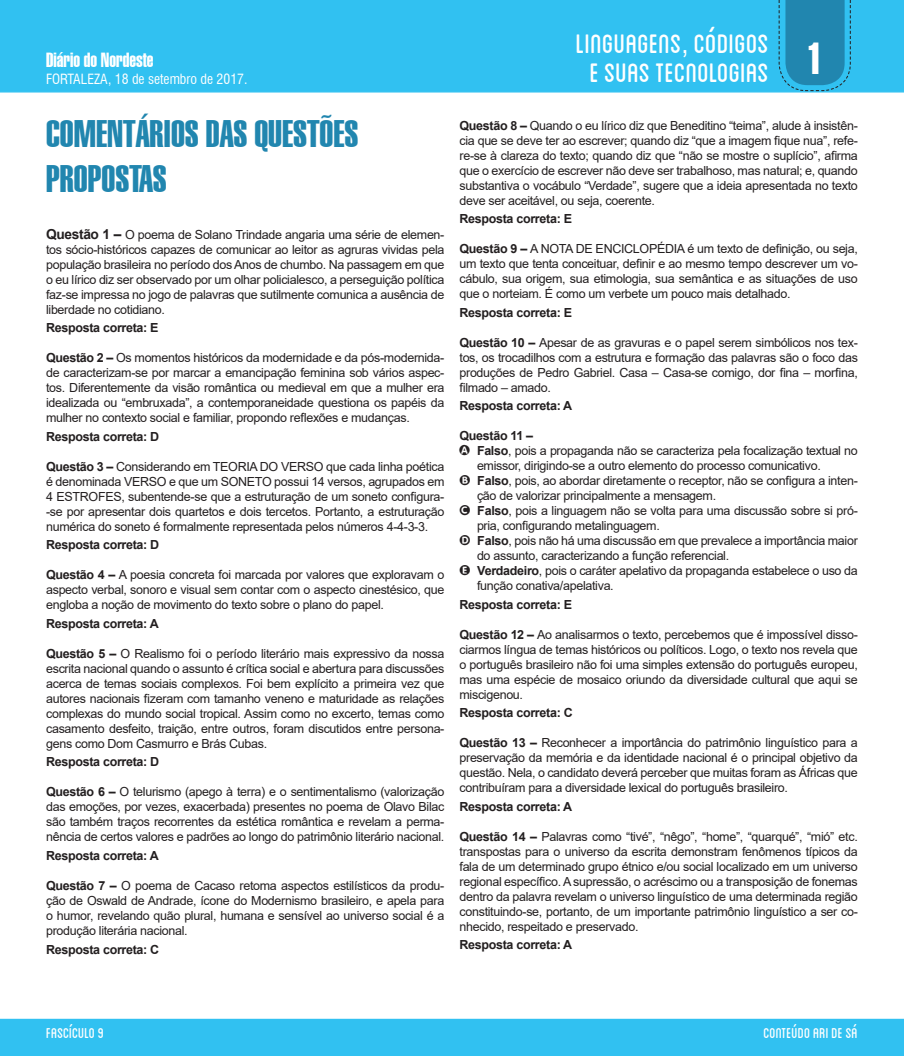
<style>
.page{position:relative;width:904px;height:1056px;background:#fff}
.page>*{position:absolute;margin:0;border:0;box-sizing:border-box;transform-origin:0 0}
.t1{font:43.75px "Helvetica Extra Compressed";color:#fff}
.t2{font:37.5px/28.8px "Blanch Caps";color:#fff;text-align:center}
.t3{font:37.5px/45px "Helvetica Extra Compressed";color:#2186af}
.t4{font:20px "Blanch Caps";color:#fff}
.t5{font:20px "Helvetica Extra Compressed";color:#fff}
.t6{font:condensed 13.75px "Swiss 721 BT";color:#fff}
.t7{font:12.5px/15px "Arial";letter-spacing:-.025em;color:#231f20;text-align:justify}
.t8{font:700 12.5px "Arial";letter-spacing:-.025em;color:#231f20}
.s1{font-weight:700;font-size:13.75px}
.s2{font-weight:700}
.s3{font-family:"Arial Narrow";font-size:31.25px}
.s4{font-family:"Circled"}
</style>
<div class="page">
<div style="left:0;top:0;width:904px;height:93px;background:#31c1f1"></div>
<div style="left:0;top:1019px;width:904px;height:37px;background:#31c1f1"></div>
<svg style="left:778px;top:0;width:73px;height:92px;background:#2593bd"></svg>
<h3 class="t5" style="left:46px;top:48px;width:109px">Diário do Nordeste</h3>
<p class="t6" style="left:46px;top:70px;width:203px">FORTALEZA, 18 de setembro de 2017.</p>
<h2 class="t3" style="left:46px;top:111px;width:314px">COMENTÁRIOS DAS QUESTÕES<br>PROPOSTAS</h2>
<p class="t7" style="left:46px;top:227px;width:400px"><span class="s1">Questão 1 –</span> O poema de Solano Trindade angaria uma série de elemen&shy;tos sócio-históricos capazes de comunicar ao leitor as agruras vividas pela população brasileira no período dos Anos de chumbo. Na passagem em que o eu lírico diz ser observado por um olhar policialesco, a perseguição política faz-se impressa no jogo de palavras que sutilmente comunica a ausência de liberdade no cotidiano.</p>
<p class="t8" style="left:46px;top:319px;width:114px">Resposta correta: E</p>
<p class="t7" style="left:46px;top:350px;width:400px"><span class="s2">Questão 2 –</span> Os momentos históricos da modernidade e da pós-modernida&shy;de caracterizam-se por marcar a emancipação feminina sob vários aspec&shy;tos. Diferentemente da visão romântica ou medieval em que a mulher era idealizada ou “embruxada”, a contemporaneidade questiona os papéis da mulher no contexto social e familiar, propondo reflexões e mudanças.</p>
<p class="t8" style="left:46px;top:428px;width:115px">Resposta correta: D</p>
<p class="t7" style="left:46px;top:459px;width:400px"><span class="s2">Questão 3 –</span> Considerando em TEORIA DO VERSO que cada linha poética é denominada VERSO e que um SONETO possui 14 versos, agrupados em 4 ESTROFES, subentende-se que a estruturação de um soneto configura--se por apresentar dois quartetos e dois tercetos. Portanto, a estruturação numérica do soneto é formalmente representada pelos números 4-4-3-3.</p>
<p class="t8" style="left:46px;top:536px;width:115px">Resposta correta: D</p>
<p class="t7" style="left:46px;top:567px;width:400px"><span class="s2">Questão 4 –</span> A poesia concreta foi marcada por valores que exploravam o aspecto verbal, sonoro e visual sem contar com o aspecto cinestésico, que engloba a noção de movimento do texto sobre o plano do papel.</p>
<p class="t8" style="left:46px;top:615px;width:114px">Resposta correta: A</p>
<p class="t7" style="left:46px;top:646px;width:400px"><span class="s2">Questão 5 –</span> O Realismo foi o período literário mais expressivo da nossa escrita nacional quando o assunto é crítica social e abertura para discussões acerca de temas sociais complexos. Foi bem explícito a primeira vez que autores nacionais fizeram com tamanho veneno e maturidade as relações complexas do mundo social tropical. Assim como no excerto, temas como casamento desfeito, traição, entre outros, foram discutidos entre persona&shy;gens como Dom Casmurro e Brás Cubas.</p>
<p class="t8" style="left:46px;top:753px;width:115px">Resposta correta: D</p>
<p class="t7" style="left:46px;top:784px;width:400px"><span class="s2">Questão 6 –</span> O telurismo (apego à terra) e o sentimentalismo (valorização das emoções, por vezes, exacerbada) presentes no poema de Olavo Bilac são também traços recorrentes da estética romântica e revelam a perma&shy;nência de certos valores e padrões ao longo do patrimônio literário nacional.</p>
<p class="t8" style="left:46px;top:847px;width:114px">Resposta correta: A</p>
<p class="t7" style="left:46px;top:878px;width:400px"><span class="s2">Questão 7 –</span> O poema de Cacaso retoma aspectos estilísticos da produ&shy;ção de Oswald de Andrade, ícone do Modernismo brasileiro, e apela para o humor, revelando quão plural, humana e sensível ao universo social é a produção literária nacional.</p>
<p class="t8" style="left:46px;top:940px;width:115px">Resposta correta: C</p>
<h2 class="t2" style="left:576px;top:28px;width:194px">Linguagens<span class="s3">,</span> códigos e suas tecnologias</h2>
<h1 class="t1" style="left:807px;top:32px;width:18px">1</h1>
<p class="t7" style="left:459px;top:118px;width:400px"><span class="s2">Questão 8 –</span> Quando o eu lírico diz que Beneditino “teima”, alude à insistên&shy;cia que se deve ter ao escrever; quando diz “que a imagem fique nua”, refe&shy;re-se à clareza do texto; quando diz que “não se mostre o suplício”, afirma que o exercício de escrever não deve ser trabalhoso, mas natural; e, quando substantiva o vocábulo “Verdade”, sugere que a ideia apresentada no texto deve ser aceitável, ou seja, coerente.</p>
<p class="t8" style="left:459px;top:210px;width:114px">Resposta correta: E</p>
<p class="t7" style="left:459px;top:241px;width:400px"><span class="s2">Questão 9 –</span> A NOTA DE ENCICLOPÉDIA é um texto de definição, ou seja, um texto que tenta conceituar, definir e ao mesmo tempo descrever um vo&shy;cábulo, sua origem, sua etimologia, sua semântica e as situações de uso que o norteiam. É como um verbete um pouco mais detalhado.</p>
<p class="t8" style="left:459px;top:303px;width:114px">Resposta correta: E</p>
<p class="t7" style="left:459px;top:335px;width:400px"><span class="s2">Questão 10 –</span> Apesar de as gravuras e o papel serem simbólicos nos tex&shy;tos, os trocadilhos com a estrutura e formação das palavras são o foco das produções de Pedro Gabriel. Casa – Casa-se comigo, dor fina – morfina, filmado – amado.</p>
<p class="t8" style="left:459px;top:397px;width:114px">Resposta correta: A</p>
<p class="t8" style="left:459px;top:427px;width:75px">Questão 11 –</p>
<p class="t7" style="left:459px;top:443px;width:400px"><span class="s4">A</span> <span class="s2">Falso</span>, pois a propaganda não se caracteriza pela focalização textual no</p>
<p class="t7" style="left:477px;top:458px;width:345px">emissor, dirigindo-se a outro elemento do processo comunicativo.</p>
<p class="t7" style="left:460px;top:473px;width:399px"><span class="s4">B</span> <span class="s2">Falso</span>, pois, ao abordar diretamente o receptor, não se configura a inten-</p>
<p class="t7" style="left:477px;top:488px;width:241px">ção de valorizar principalmente a mensagem.</p>
<p class="t7" style="left:460px;top:503px;width:399px"><span class="s4">C</span> <span class="s2">Falso</span>, pois a linguagem não se volta para uma discussão sobre si pró-</p>
<p class="t7" style="left:477px;top:518px;width:184px">pria, configurando metalinguagem.</p>
<p class="t7" style="left:460px;top:533px;width:399px"><span class="s4">D</span> <span class="s2">Falso</span>, pois não há uma discussão em que prevalece a importância maior</p>
<p class="t7" style="left:477px;top:548px;width:254px">do assunto, caracterizando a função referencial.</p>
<p class="t7" style="left:460px;top:563px;width:399px"><span class="s4">E</span> <span class="s2">Verdadeiro</span>, pois o caráter apelativo da propaganda estabelece o uso da</p>
<p class="t7" style="left:477px;top:578px;width:138px">função conativa/apelativa.</p>
<p class="t8" style="left:459px;top:595px;width:114px">Resposta correta: E</p>
<p class="t7" style="left:459px;top:627px;width:400px"><span class="s2">Questão 12 –</span> Ao analisarmos o texto, percebemos que é impossível disso&shy;ciarmos língua de temas históricos ou políticos. Logo, o texto nos revela que o português brasileiro não foi uma simples extensão do português europeu, mas uma espécie de mosaico oriundo da diversidade cultural que aqui se miscigenou.</p>
<p class="t8" style="left:459px;top:704px;width:115px">Resposta correta: C</p>
<p class="t7" style="left:459px;top:735px;width:400px"><span class="s2">Questão 13 –</span> Reconhecer a importância do patrimônio linguístico para a preservação da memória e da identidade nacional é o principal objetivo da questão. Nela, o candidato deverá perceber que muitas foram as Áfricas que contribuíram para a diversidade lexical do português brasileiro.</p>
<p class="t8" style="left:459px;top:798px;width:114px">Resposta correta: A</p>
<p class="t7" style="left:459px;top:829px;width:400px"><span class="s2">Questão 14 –</span> Palavras como “tivé”, “nêgo”, “home”, “quarqué”, “mió” etc. transpostas para o universo da escrita demonstram fenômenos típicos da fala de um determinado grupo étnico e/ou social localizado em um universo regional específico. A supressão, o acréscimo ou a transposição de fonemas dentro da palavra revelam o universo linguístico de uma determinada região constituindo-se, portanto, de um importante patrimônio linguístico a ser co&shy;nhecido, respeitado e preservado.</p>
<p class="t8" style="left:459px;top:936px;width:114px">Resposta correta: A</p>
<h3 class="t4" style="left:46px;top:1024px;width:60px">Fascículo 9</h3>
<h3 class="t4" style="left:763px;top:1024px;width:96px">CONTEÚDO ARI DE SÁ</h3>
</div>
